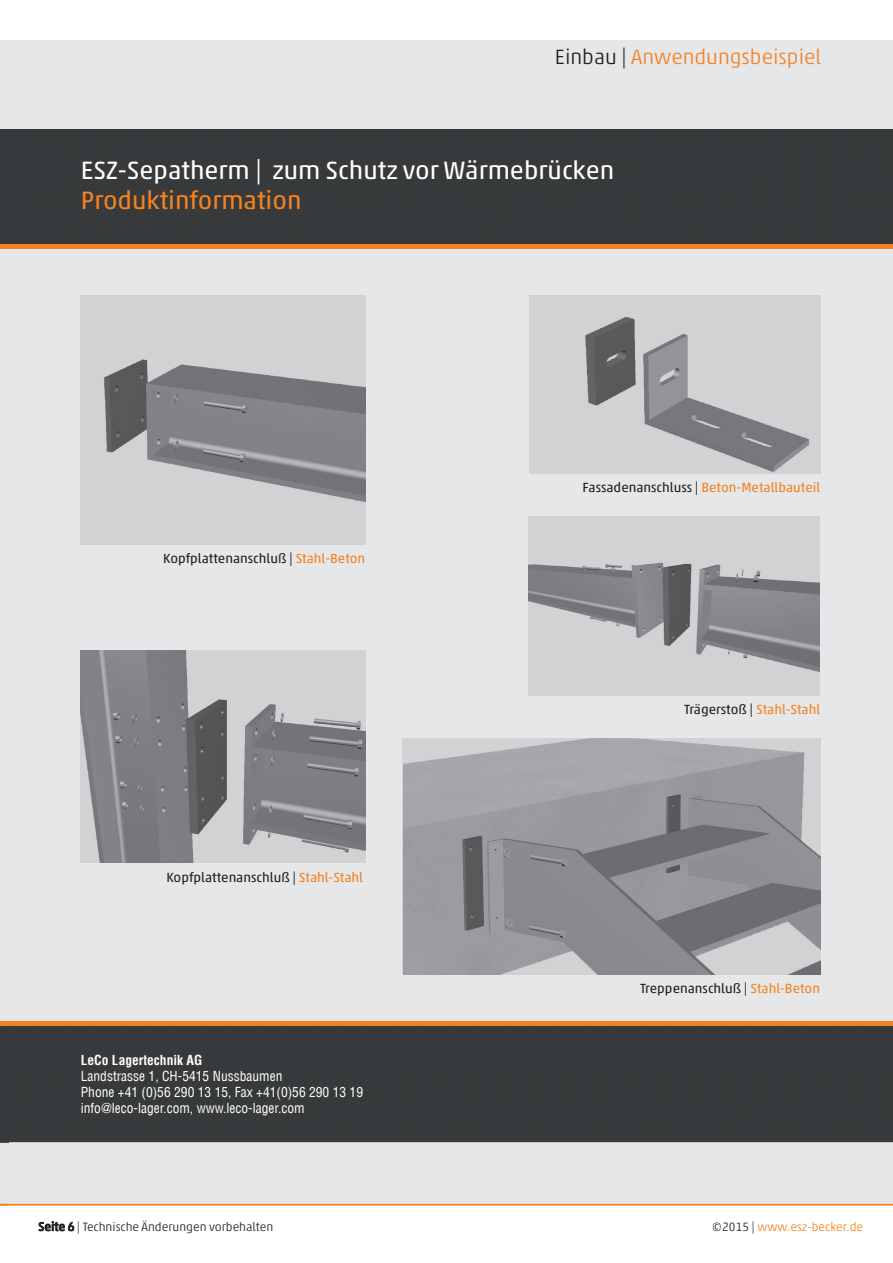
<style>
.page{position:relative;width:893px;height:1263px;background:#fff}
.page>*{position:absolute;margin:0;border:0;box-sizing:border-box;transform-origin:0 0}
.t1{font:25.5px "Akko Pro";color:#fff}
.t2{font:25.5px "Akko Pro";color:#f58220}
.t3{font:300 21px "Akko Pro";color:#f58220}
.t4{font:13.5px "Akko Pro";color:#231f20}
.t5{font:condensed 13.5px/16.2px "Helvetica LT";color:#fff}
.t6{font:13.5px "Akko Pro";color:#f58220}
.t7{font:700 condensed 13.5px "Helvetica LT";color:#fff}
.t8{font:300 12.15px "Akko Pro";color:#231f20}
.t9{font:300 12.15px "Akko Pro";color:#f58220}
.s1{color:#231f20}
.s2{color:#f58220}
.s3{font-weight:400}
</style>
<div class="page">
<div style="left:0;top:40px;width:893px;height:1164px;background:#e6e7e9"></div>
<div style="left:0;top:130px;width:892px;height:115px;background:#37393c"></div>
<div style="left:0;top:1026px;width:892px;height:116px;background:#37393c"></div>
<hr style="left:0;top:1204px;width:893px;height:1px;background:#f58220">
<svg style="left:39px;top:1221px;width:35px;height:10px"></svg>
<img style="left:81px;top:295px;width:284px;height:249px">
<img style="left:81px;top:651px;width:284px;height:211px">
<img style="left:529px;top:295px;width:291px;height:179px">
<img style="left:529px;top:517px;width:291px;height:178px">
<img style="left:404px;top:738px;width:416px;height:236px">
<div style="left:0;top:1021px;width:893px;height:5px;background:#f58220"></div>
<hr style="left:0;top:245px;width:893px;height:4px;background:#f58220">
<h2 class="t3" style="left:555px;top:44px;width:268px"><span class="s1">Einbau |</span> Anwendungsbeispiel</h2>
<h1 class="t1" style="left:81px;top:154px;width:535px">ESZ-Sepatherm | zum Schutz vor Wärmebrücken</h1>
<h1 class="t2" style="left:81px;top:185px;width:222px">Produktinformation</h1>
<p class="t4" style="left:163px;top:550px;width:204px">Kopfplattenanschluß | <span class="s2">Stahl-Beton</span></p>
<p class="t4" style="left:166px;top:869px;width:198px">Kopfplattenanschluß | <span class="s2">Stahl-Stahl</span></p>
<p class="t7" style="left:81px;top:1051px;width:123px">LeCo Lagertechnik AG</p>
<p class="t5" style="left:81px;top:1068px;width:284px">Landstrasse 1, CH-5415 Nussbaumen<br>Phone +41 (0)56 290 13 15, Fax +41(0)56 290 13 19 info@leco-lager.com, www.leco-lager.com</p>
<p class="t6" style="left:583px;top:479px;width:239px"><span class="s1">Fassadenanschluss |</span> Beton-Metallbauteil</p>
<p class="t4" style="left:684px;top:701px;width:138px">Trägerstoß | <span class="s2">Stahl-Stahl</span></p>
<p class="t4" style="left:640px;top:980px;width:181px">Treppenanschluß | <span class="s2">Stahl-Beton</span></p>
<p class="t8" style="left:38px;top:1219px;width:236px"><span class="s3">Seite 6</span> | Technische Änderungen vorbehalten</p>
<p class="t9" style="left:712px;top:1219px;width:153px"><span class="s1">©2015 |</span> www.esz-becker.de</p>
</div>
